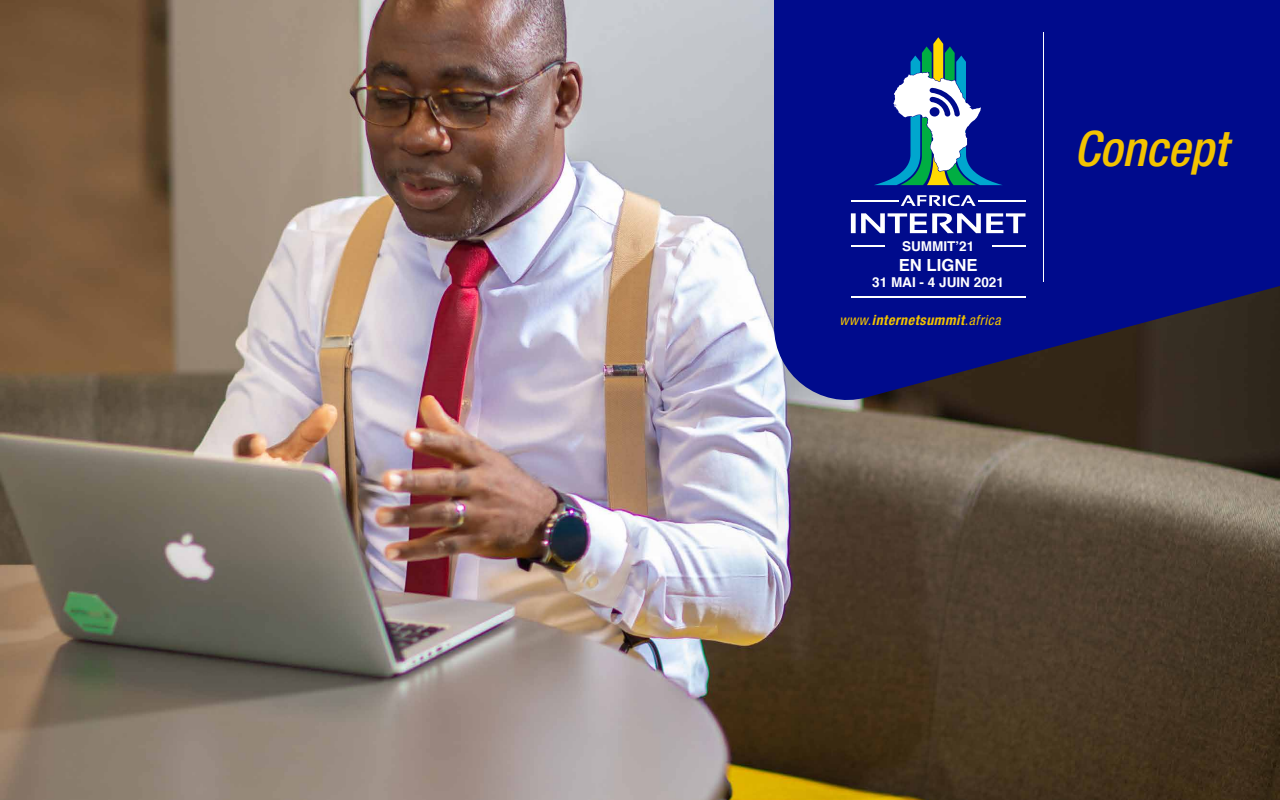
<style>
.page{position:relative;width:1280px;height:800px;background:#fff}
.page>*{position:absolute;margin:0;border:0;box-sizing:border-box;transform-origin:0 0}
.Paragraph_Style_1{font:italic 500 condensed 49px "Helvetica Neue LT Pro";color:#f3c300}
.t1{font:700 16.7px "Helvetica";color:#fff}
.t2{font:italic 700 condensed 14px "Helvetica Neue LT Std";letter-spacing:.04em;color:#f3c300}
.t3{font:700 13.6px "Helvetica";color:#fff}
.s1{font-weight:400}
</style>
<div class="page">
<img style="left:0;top:1px;width:1280px;height:799px">
<svg style="left:774px;top:0;width:506px;height:410px;background:#0a117b"></svg>
<hr style="left:1043px;top:32px;width:1px;height:250px;background:#fff">
<hr style="left:851px;top:296px;width:174px;height:2px;background:#fff">
<hr style="left:851px;top:200px;width:47px;height:1px;background:#fff">
<hr style="left:851px;top:245px;width:34px;height:2px;background:#fff">
<hr style="left:992px;top:245px;width:34px;height:2px;background:#fff">
<hr style="left:978px;top:200px;width:48px;height:1px;background:#fff">
<svg style="left:901px;top:195px;width:75px;height:11px"></svg>
<svg style="left:851px;top:213px;width:175px;height:20px"></svg>
<svg style="left:874px;top:37px;width:129px;height:148px"></svg>
<p class="t3" style="left:902px;top:235px;width:74px">SUMMIT’21</p>
<p class="t1" style="left:899px;top:252px;width:80px">EN LIGNE</p>
<p class="t3" style="left:872px;top:271px;width:133px">31 MAI - 4 JUIN 2021</p>
<p class="t2" style="left:840px;top:312px;width:163px"><span class="s1">www.</span>internetsummit<span class="s1">.africa</span></p>
<p class="Paragraph_Style_1" style="left:1074px;top:120px;width:155px">Concept</p>
</div>
